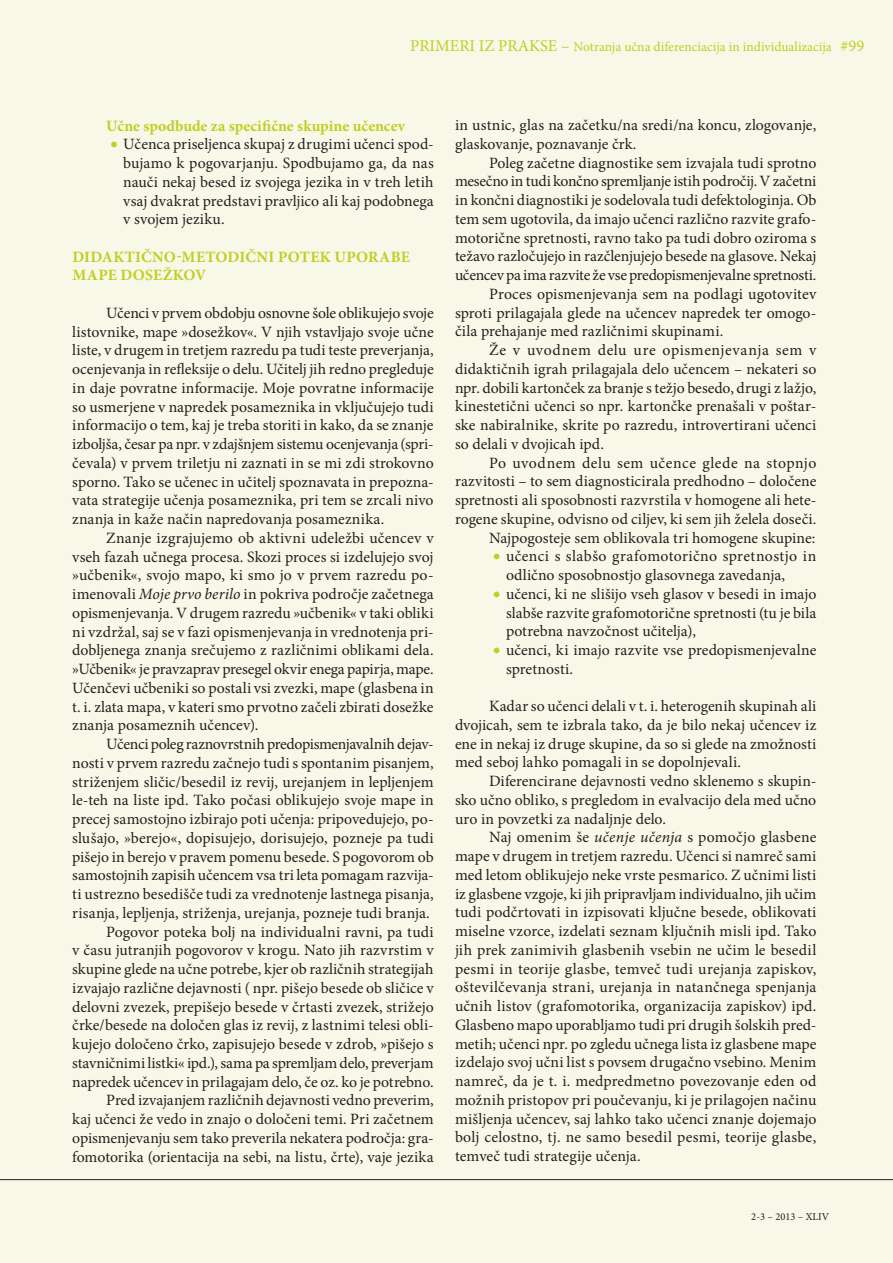
<style>
.page{position:relative;width:893px;height:1263px;background:#f7f8e7}
.page>*{position:absolute;margin:0;border:0;box-sizing:border-box;transform-origin:0 0}
.t1{font:15.75px/18.8px "Minion Pro";color:#231f20;text-align:justify}
.t2{font:700 15.75px/18.8px "Minion Pro";letter-spacing:.005em;color:#c1ce23}
.t3{font:15.75px "Minion Pro";letter-spacing:-.02em;color:#231f20}
.t4{font:15.75px "Minion Pro";letter-spacing:.03em;color:#231f20}
.t5{font:15.75px "Minion Pro";letter-spacing:.035em;color:#231f20}
.t6{font:13.5px "Minion Pro";color:#c1ce23}
.t7{font:10.5px "Minion Pro";color:#231f20}
.s1{font-size:16.5px}
.s2{color:#c1ce23}
.s3{font-style:italic}
</style>
<div class="page">
<hr style="left:0;top:1179px;width:893px;height:1px;background:#231f20">
<p class="t6" style="left:410px;top:38px;width:456px"><span class="s1">PRIMERI IZ PRAKSE –</span> Notranja učna diferenciacija in individualizacija <span class="s1">#99</span></p>
<p class="t2" style="left:106px;top:116px;width:300px">Učne spodbude za specifične skupine učencev</p>
<p class="t1" style="left:123px;top:135px;width:312px;text-indent:-13px"><span class="s2">•</span> Učenca priseljenca skupaj z drugimi učenci spod&shy;bujamo k pogovarjanju. Spodbujamo ga, da nas nauči nekaj besed iz svojega jezika in v treh letih vsaj dvakrat predstavi pravljico ali kaj podobnega v svojem jeziku.</p>
<p class="t2" style="left:72px;top:247px;width:339px">DIDAKTIČNO-METODIČNI POTEK UPORABE<br>MAPE DOSEŽKOV</p>
<p class="t1" style="left:72px;top:304px;width:363px;text-indent:34px">Učenci v prvem obdobju osnovne šole oblikujejo svoje listovnike, mape »dosežkov«. V njih vstavljajo svoje učne liste, v drugem in tretjem razredu pa tudi teste preverjanja, ocenjevanja in refleksije o delu. Učitelj jih redno pregleduje in daje povratne informacije. Moje povratne informacije so usmerjene v napredek posameznika in vključujejo tudi informacijo o tem, kaj je treba storiti in kako, da se znanje izboljša, česar pa npr. v zdajšnjem sistemu ocenjevanja (spri&shy;čevala) v prvem triletju ni zaznati in se mi zdi strokovno sporno. Tako se učenec in učitelj spoznavata in prepozna&shy;vata strategije učenja posameznika, pri tem se zrcali nivo znanja in kaže način napredovanja posameznika.</p>
<p class="t1" style="left:72px;top:529px;width:363px;text-indent:34px">Znanje izgrajujemo ob aktivni udeležbi učencev v vseh fazah učnega procesa. Skozi proces si izdelujejo svoj »učbenik«, svojo mapo, ki smo jo v prvem razredu po&shy;imenovali <span class="s3">Moje prvo berilo</span> in pokriva področje začetnega opismenjevanja. V drugem razredu »učbenik« v taki obliki ni vzdržal, saj se v fazi opismenjevanja in vrednotenja pri&shy;dobljenega znanja srečujemo z različnimi oblikami dela. »Učbenik« je pravzaprav presegel okvir enega papirja, mape.<br>Učenčevi učbeniki so postali vsi zvezki, mape (glasbena in t. i. zlata mapa, v kateri smo prvotno začeli zbirati dosežke znanja posameznih učencev).</p>
<p class="t1" style="left:72px;top:735px;width:363px;text-align:right">Učenci poleg raznovrstnih predopismenjavalnih dejav&shy;nosti v prvem razredu začnejo tudi s spontanim pisanjem, striženjem sličic/besedil iz revij, urejanjem in lepljenjem le-teh na liste ipd. Tako počasi oblikujejo svoje mape in precej samostojno izbirajo poti učenja: pripovedujejo, po&shy;slušajo, »berejo«, dopisujejo, dorisujejo, pozneje pa tudi pišejo in berejo v pravem pomenu besede. S pogovorom ob samostojnih zapisih učencem vsa tri leta pomagam razvija&shy;ti ustrezno besedišče tudi za vrednotenje lastnega pisanja, risanja, lepljenja, striženja, urejanja, pozneje tudi branja.<br>Pogovor poteka bolj na individualni ravni, pa tudi<br>v času jutranjih pogovorov v krogu. Nato jih razvrstim v skupine glede na učne potrebe, kjer ob različnih strategijah izvajajo različne dejavnosti ( npr. pišejo besede ob sličice v delovni zvezek, prepišejo besede v črtasti zvezek, strižejo črke/besede na določen glas iz revij, z lastnimi telesi obli&shy;kujejo določeno črko, zapisujejo besede v zdrob, »pišejo s stavničnimi listki« ipd.), sama pa spremljam delo, preverjam napredek učencev in prilagajam delo, če oz. ko je potrebno.<br>Pred izvajanjem različnih dejavnosti vedno preverim,<br>kaj učenci že vedo in znajo o določeni temi. Pri začetnem opismenjevanju sem tako preverila nekatera področja: gra&shy;fomotorika (orientacija na sebi, na listu, črte), vaje jezika</p>
<p class="t1" style="left:455px;top:116px;width:363px">in ustnic, glas na začetku/na sredi/na koncu, zlogovanje, glaskovanje, poznavanje črk.</p>
<p class="t1" style="left:489px;top:153px;width:329px">Poleg začetne diagnostike sem izvajala tudi sprotno</p>
<p class="t1" style="left:455px;top:172px;width:363px">mesečno in tudi končno spremljanje istih področij. V začetni</p>
<p class="t1" style="left:455px;top:191px;width:363px">in končni diagnostiki je sodelovala tudi defektologinja. Ob</p>
<p class="t1" style="left:455px;top:210px;width:363px">tem sem ugotovila, da imajo učenci različno razvite grafo-</p>
<p class="t1" style="left:455px;top:228px;width:363px">motorične spretnosti, ravno tako pa tudi dobro oziroma s</p>
<p class="t1" style="left:455px;top:247px;width:363px">težavo razločujejo in razčlenjujejo besede na glasove. Nekaj</p>
<p class="t3" style="left:455px;top:264px;width:363px">učencev pa ima razvite že vse predopismenjevalne spretnosti.</p>
<p class="t1" style="left:489px;top:284px;width:329px">Proces opismenjevanja sem na podlagi ugotovitev</p>
<p class="t1" style="left:455px;top:303px;width:363px">sproti prilagajala glede na učencev napredek ter omogo-</p>
<p class="t1" style="left:455px;top:322px;width:270px">čila prehajanje med različnimi skupinami.</p>
<p class="t5" style="left:489px;top:339px;width:329px">Že v uvodnem delu ure opismenjevanja sem v</p>
<p class="t1" style="left:455px;top:359px;width:363px">didaktičnih igrah prilagajala delo učencem – nekateri so</p>
<p class="t1" style="left:455px;top:378px;width:363px">npr. dobili kartonček za branje s težjo besedo, drugi z lažjo,</p>
<p class="t1" style="left:455px;top:397px;width:363px">kinestetični učenci so npr. kartončke prenašali v poštar-</p>
<p class="t1" style="left:455px;top:416px;width:363px">ske nabiralnike, skrite po razredu, introvertirani učenci</p>
<p class="t1" style="left:455px;top:434px;width:150px">so delali v dvojicah ipd.</p>
<p class="t4" style="left:489px;top:452px;width:329px">Po uvodnem delu sem učence glede na stopnjo</p>
<p class="t1" style="left:455px;top:472px;width:363px">razvitosti – to sem diagnosticirala predhodno – določene</p>
<p class="t1" style="left:455px;top:491px;width:363px">spretnosti ali sposobnosti razvrstila v homogene ali hete-</p>
<p class="t1" style="left:455px;top:509px;width:363px">rogene skupine, odvisno od ciljev, ki sem jih želela doseči.</p>
<p class="t1" style="left:489px;top:528px;width:328px">Najpogosteje sem oblikovala tri homogene skupine:</p>
<p class="t1" style="left:506px;top:547px;width:312px;text-indent:-13px"><span class="s2">•</span> učenci s slabšo grafomotorično spretnostjo in odlično sposobnostjo glasovnega zavedanja,</p>
<p class="t1" style="left:506px;top:584px;width:312px;text-indent:-13px"><span class="s2">•</span> učenci, ki ne slišijo vseh glasov v besedi in imajo slabše razvite grafomotorične spretnosti (tu je bila potrebna navzočnost učitelja),</p>
<p class="t1" style="left:506px;top:641px;width:312px;text-indent:-13px"><span class="s2">•</span> učenci, ki imajo razvite vse predopismenjevalne spretnosti.</p>
<p class="t1" style="left:455px;top:697px;width:363px;text-indent:34px">Kadar so učenci delali v t. i. heterogenih skupinah ali dvojicah, sem te izbrala tako, da je bilo nekaj učencev iz ene in nekaj iz druge skupine, da so si glede na zmožnosti med seboj lahko pomagali in se dopolnjevali.</p>
<p class="t1" style="left:455px;top:772px;width:363px;text-indent:34px">Diferencirane dejavnosti vedno sklenemo s skupin&shy;sko učno obliko, s pregledom in evalvacijo dela med učno uro in povzetki za nadaljnje delo.</p>
<p class="t1" style="left:455px;top:828px;width:363px;text-indent:34px">Naj omenim še <span class="s3">učenje učenja</span> s pomočjo glasbene mape v drugem in tretjem razredu. Učenci si namreč sami med letom oblikujejo neke vrste pesmarico. Z učnimi listi iz glasbene vzgoje, ki jih pripravljam individualno, jih učim tudi podčrtovati in izpisovati ključne besede, oblikovati miselne vzorce, izdelati seznam ključnih misli ipd. Tako jih prek zanimivih glasbenih vsebin ne učim le besedil pesmi in teorije glasbe, temveč tudi urejanja zapiskov, oštevilčevanja strani, urejanja in natančnega spenjanja učnih listov (grafomotorika, organizacija zapiskov) ipd.<br>Glasbeno mapo uporabljamo tudi pri drugih šolskih pred&shy;metih; učenci npr. po zgledu učnega lista iz glasbene mape izdelajo svoj učni list s povsem drugačno vsebino. Menim namreč, da je t. i. medpredmetno povezovanje eden od možnih pristopov pri poučevanju, ki je prilagojen načinu mišljenja učencev, saj lahko tako učenci znanje dojemajo bolj celostno, tj. ne samo besedil pesmi, teorije glasbe, temveč tudi strategije učenja.</p>
<p class="t7" style="left:751px;top:1210px;width:79px">2-3 – 2013 – XLIV</p>
</div>
